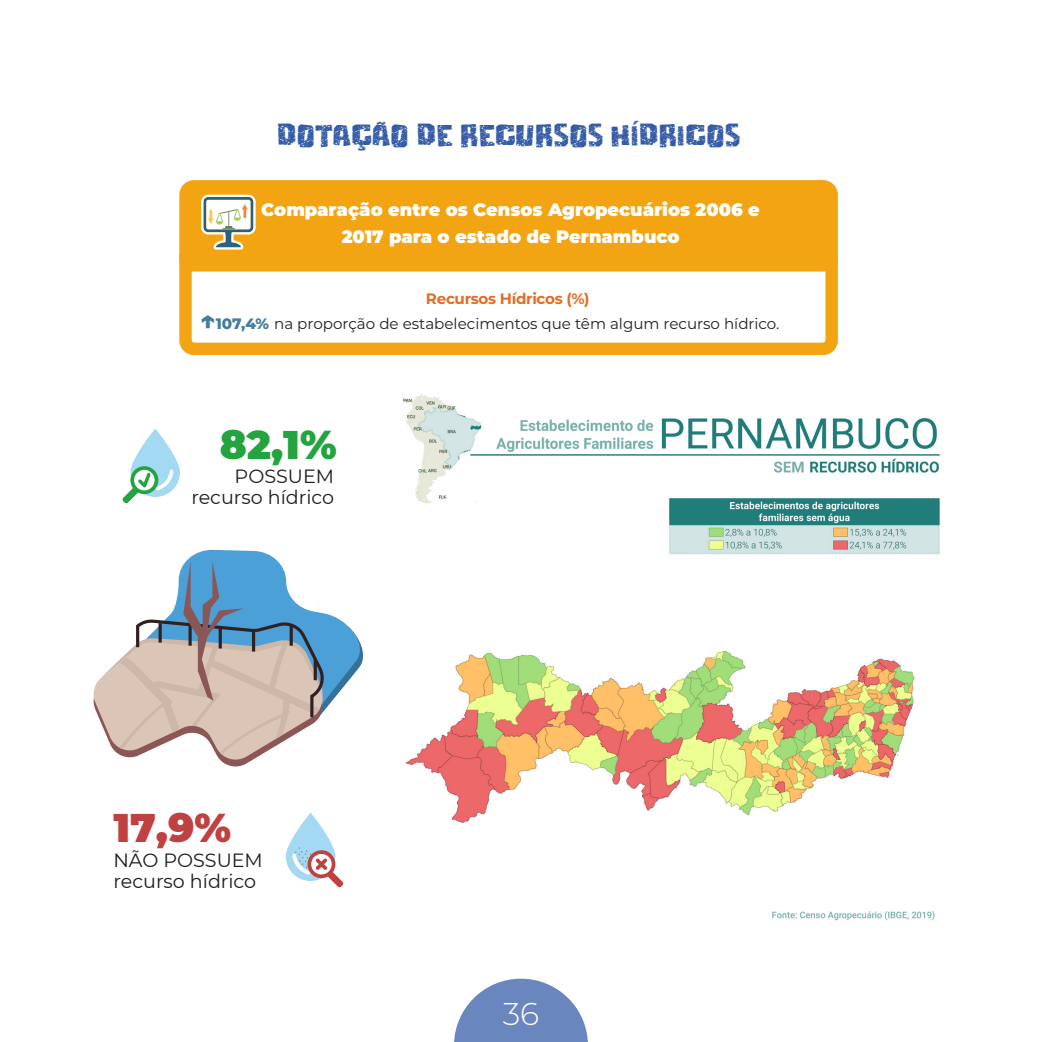
<style>
.page{position:relative;width:1042px;height:1042px;background:#fff}
.page>*{position:absolute;margin:0;border:0;box-sizing:border-box;transform-origin:0 0}
.t1{font:900 39.9px "Montserrat";color:#c04142}
.t2{font:900 39.9px "Montserrat";color:#24a43e}
.t3{font:300 31.5px "Montserrat";color:#fff}
.tópico{font:29.75px "Cordel Encarnado II";color:#335aa7}
.t4{font:19.07px/20.8px "Montserrat";color:#1d1d1b}
.t5{font:900 17.85px/26.8px "Montserrat";color:#fff;text-align:center}
.texto{font:15.05px "Montserrat";color:#231f20}
.t6{font:700 15.05px "Montserrat";letter-spacing:-.02em;color:#e36d24}
.s1{font-weight:800;font-size:26.07px;color:#457b9d}
.s2{font-weight:800;color:#457b9d}
</style>
<div class="page">
<svg style="left:454px;top:978px;width:134px;height:64px"></svg>
<svg style="left:93px;top:549px;width:270px;height:218px"></svg>
<svg style="left:286px;top:812px;width:49px;height:69px;fill:#a3d9f3"></svg>
<svg style="left:292px;top:847px;width:51px;height:40px"></svg>
<svg style="left:130px;top:428px;width:50px;height:69px;fill:#a3d9f3"></svg>
<svg style="left:122px;top:466px;width:52px;height:37px"></svg>
<img style="left:402px;top:392px;width:538px;height:529px">
<svg style="left:179px;top:277px;width:659px;height:78px"></svg>
<svg style="left:179px;top:180px;width:659px;height:97px;background:#f3a921"></svg>
<svg style="left:201px;top:195px;width:55px;height:55px"></svg>
<p class="tópico" style="left:277px;top:118px;width:465px">DOTAÇÃO DE RECURSOS HÍDRICOS</p>
<p class="t5" style="left:261px;top:196px;width:500px">Comparação entre os Censos Agropecuários 2006 e<br>2017 para o estado de Pernambuco</p>
<p class="t6" style="left:426px;top:287px;width:165px">Recursos Hídricos (%)</p>
<p class="texto" style="left:200px;top:313px;width:581px"><span class="s1">↑</span><span class="s2">107,4%</span> na proporção de estabelecimentos que têm algum recurso hídrico.</p>
<p class="t2" style="left:220px;top:414px;width:118px">82,1%</p>
<p class="t4" style="left:191px;top:465px;width:144px;text-align:right">POSSUEM recurso hídrico</p>
<p class="t1" style="left:113px;top:798px;width:119px">17,9%</p>
<p class="t4" style="left:113px;top:849px;width:151px">NÃO POSSUEM recurso hídrico</p>
<h2 class="t3" style="left:503px;top:993px;width:38px">36</h2>
</div>
